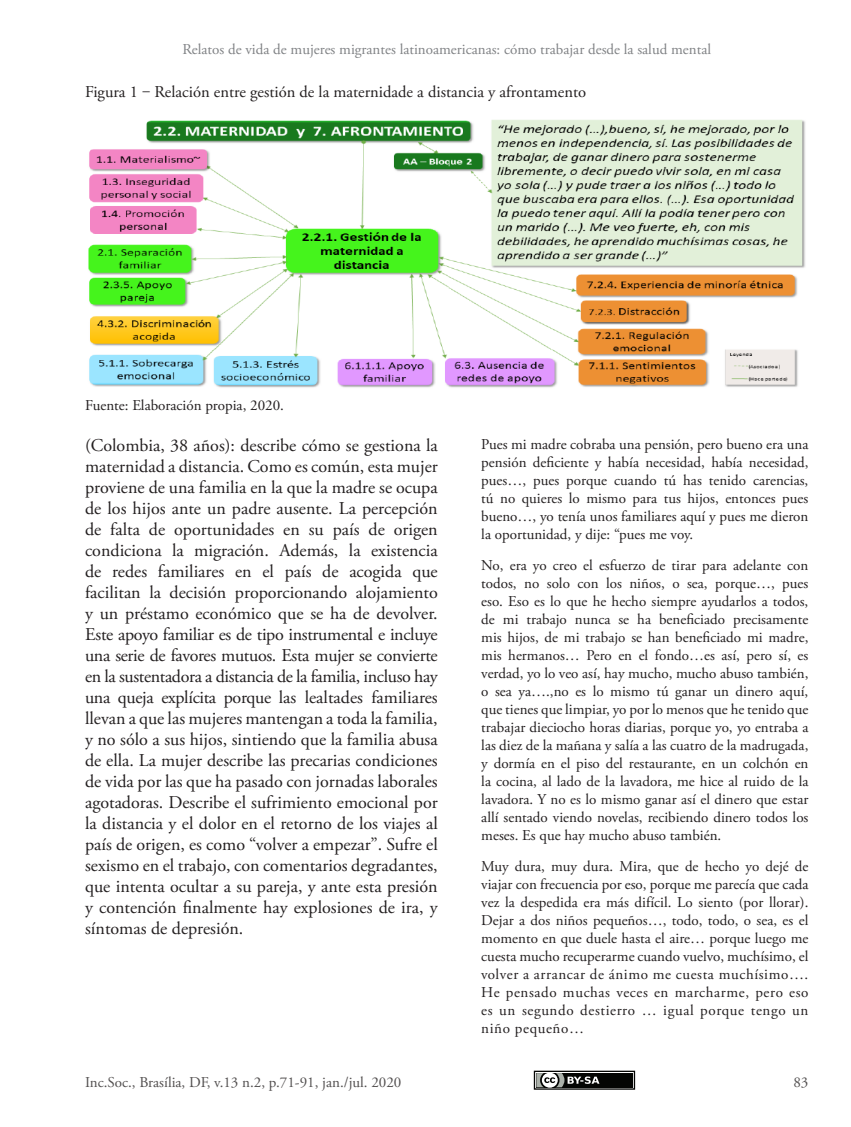
<style>
.page{position:relative;width:851px;height:1127px;background:#fff}
.page>*{position:absolute;margin:0;border:0;box-sizing:border-box;transform-origin:0 0}
.Corpo_de_Texto{font:18px/21px "Adobe Garamond Pro";color:#231f20;text-align:justify}
.Ci_Inf__Título_image{font:16.5px "Adobe Garamond Pro";color:#231f20}
.Citação{font:15px/18px "Adobe Garamond Pro";color:#231f20;text-align:justify}
.t1{font:15px "Adobe Garamond Pro";color:#808285}
.t2{font:15px "Adobe Garamond Pro";color:#524f4f}
.Ci_Inf__Título_image-2{font:15px "Adobe Garamond Pro";color:#231f20}
</style>
<div class="page">
<svg style="left:632px;top:1073px;width:1px;height:14px"></svg>
<div style="left:533px;top:1070px;width:102px;height:19px;border:1px solid #040503"></div>
<div style="left:536px;top:1073px;width:96px;height:14px;background:#040503"></div>
<svg style="left:533px;top:1070px;width:66px;height:20px"></svg>
<img style="left:88px;top:120px;width:717px;height:268px">
<p class="t1" style="left:182px;top:40px;width:530px">Relatos de vida de mujeres migrantes latinoamericanas: cómo trabajar desde la salud mental</p>
<p class="Ci_Inf__Título_image" style="left:85px;top:82px;width:502px">Figura 1 ‒ Relación entre gestión de la maternidade a distancia y afrontamento</p>
<p class="Ci_Inf__Título_image-2" style="left:85px;top:396px;width:200px">Fuente: Elaboración propia, 2020.</p>
<p class="Corpo_de_Texto" style="left:85px;top:435px;width:354px">(Colombia, 38 años): describe cómo se gestiona la maternidad a distancia. Como es común, esta mujer proviene de una familia en la que la madre se ocupa de los hijos ante un padre ausente. La percepción de falta de oportunidades en su país de origen condiciona la migración. Además, la existencia de redes familiares en el país de acogida que facilitan la decisión proporcionando alojamiento y un préstamo económico que se ha de devolver.<br>Este apoyo familiar es de tipo instrumental e incluye una serie de favores mutuos. Esta mujer se convierte en la sustentadora a distancia de la familia, incluso hay una queja explícita porque las lealtades familiares llevan a que las mujeres mantengan a toda la familia, y no sólo a sus hijos, sintiendo que la familia abusa de ella. La mujer describe las precarias condiciones de vida por las que ha pasado con jornadas laborales agotadoras. Describe el sufrimiento emocional por la distancia y el dolor en el retorno de los viajes al país de origen, es como “volver a empezar”. Sufre el sexismo en el trabajo, con comentarios degradantes, que intenta ocultar a su pareja, y ante esta presión y contención finalmente hay explosiones de ira, y síntomas de depresión.</p>
<p class="Citação" style="left:481px;top:436px;width:328px">Pues mi madre cobraba una pensión, pero bueno era una pensión deficiente y había necesidad, había necesidad, pues…, pues porque cuando tú has tenido carencias, tú no quieres lo mismo para tus hijos, entonces pues bueno…, yo tenía unos familiares aquí y pues me dieron la oportunidad, y dije: “pues me voy.</p>
<p class="Citação" style="left:481px;top:556px;width:328px">No, era yo creo el esfuerzo de tirar para adelante con todos, no solo con los niños, o sea, porque…, pues eso. Eso es lo que he hecho siempre ayudarlos a todos, de mi trabajo nunca se ha beneficiado precisamente mis hijos, de mi trabajo se han beneficiado mi madre, mis hermanos… Pero en el fondo…es así, pero sí, es verdad, yo lo veo así, hay mucho, mucho abuso también, o sea ya….,no es lo mismo tú ganar un dinero aquí, que tienes que limpiar, yo por lo menos que he tenido que trabajar dieciocho horas diarias, porque yo, yo entraba a las diez de la mañana y salía a las cuatro de la madrugada, y dormía en el piso del restaurante, en un colchón en la cocina, al lado de la lavadora, me hice al ruido de la lavadora. Y no es lo mismo ganar así el dinero que estar allí sentado viendo novelas, recibiendo dinero todos los meses. Es que hay mucho abuso también.</p>
<p class="Citação" style="left:481px;top:857px;width:328px">Muy dura, muy dura. Mira, que de hecho yo dejé de viajar con frecuencia por eso, porque me parecía que cada vez la despedida era más difícil. Lo siento (por llorar).<br>Dejar a dos niños pequeños…, todo, todo, o sea, es el momento en que duele hasta el aire… porque luego me cuesta mucho recuperarme cuando vuelvo, muchísimo, el volver a arrancar de ánimo me cuesta muchísimo….<br>He pensado muchas veces en marcharme, pero eso es un segundo destierro … igual porque tengo un niño pequeño…</p>
<p class="t2" style="left:85px;top:1073px;width:318px">Inc.Soc., Brasília, DF, v.13 n.2, p.71-91, jan./jul. 2020</p>
<p class="t2" style="left:793px;top:1073px;width:16px">83</p>
</div>
